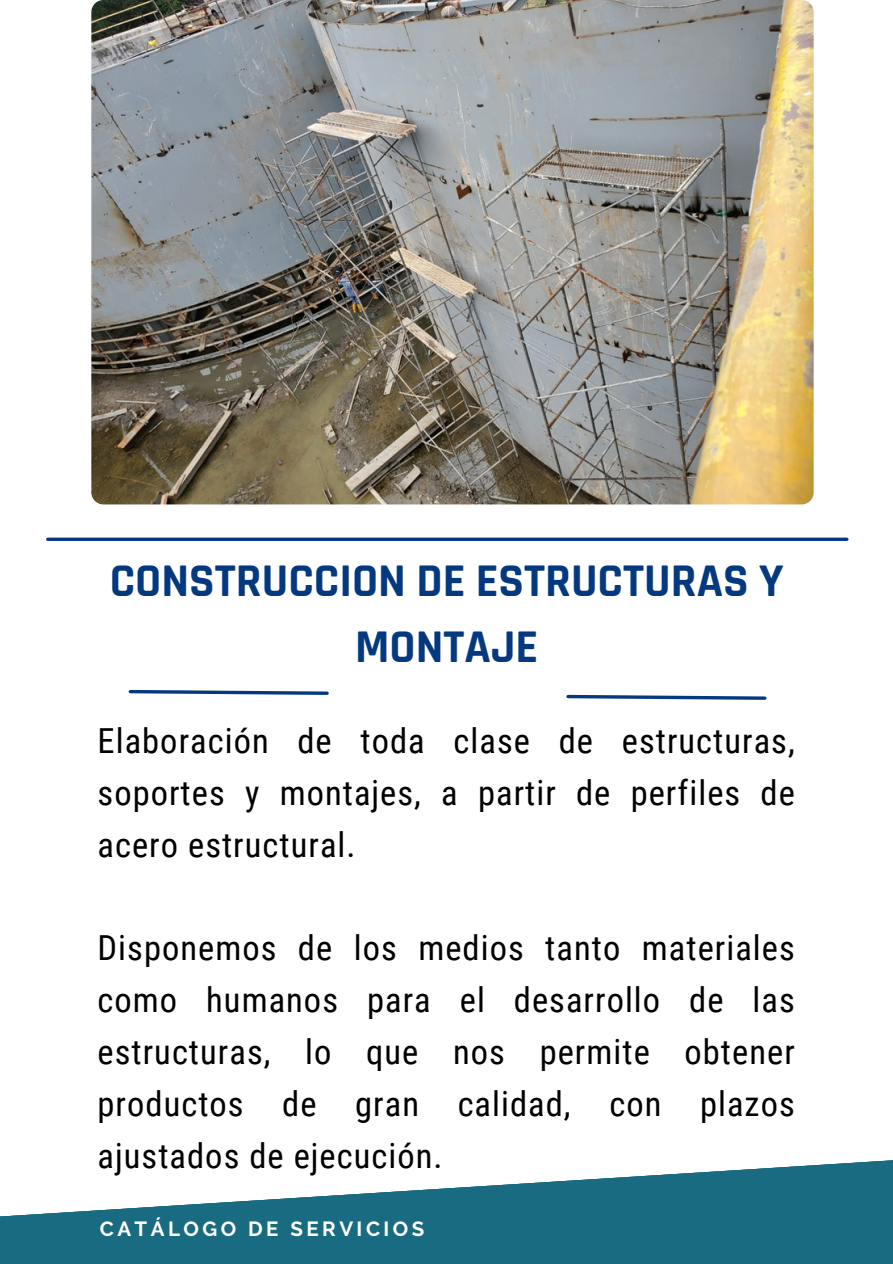
<style>
.page{position:relative;width:893px;height:1264px;background:#fff}
.page>*{position:absolute;margin:0;border:0;box-sizing:border-box;transform-origin:0 0}
.t1{font:700 47.4px/66.3px "Rajdhani";color:#043980;text-align:center}
.t2{font:34.5px/51.8px "Roboto Condensed";letter-spacing:.03em;color:#000;text-align:justify}
.t3{font:700 20.4px "Raleway";letter-spacing:.17em;color:#fff}
</style>
<div class="page">
<div style="left:0;top:0;width:892px;height:1263px;background:#196b81"></div>
<div style="left:0;top:0;width:892px;height:1217px;background:#fff"></div>
<img style="left:91px;top:0;width:722px;height:504px;border-radius:12px">
<svg style="left:48px;top:537px;width:798px;height:4px;background:#2a5793"></svg>
<svg style="left:564px;top:693px;width:204px;height:8px;background:#97adca"></svg>
<svg style="left:127px;top:688px;width:203px;height:8px;background:#96acca"></svg>
<h1 class="t1" style="left:110px;top:548px;width:675px">CONSTRUCCION DE ESTRUCTURAS Y<br>MONTAJE</h1>
<h2 class="t2" style="left:98px;top:715px;width:698px">Elaboración de toda clase de estructuras, soportes y montajes, a partir de perfiles de acero estructural.</h2>
<p class="t2" style="left:98px;top:922px;width:698px">Disponemos de los medios tanto materiales como humanos para el desarrollo de las estructuras, lo que nos permite obtener productos de gran calidad, con plazos ajustados de ejecución.</p>
<h2 class="t3" style="left:100px;top:1216px;width:326px">CATÁLOGO DE SERVICIOS</h2>
</div>
